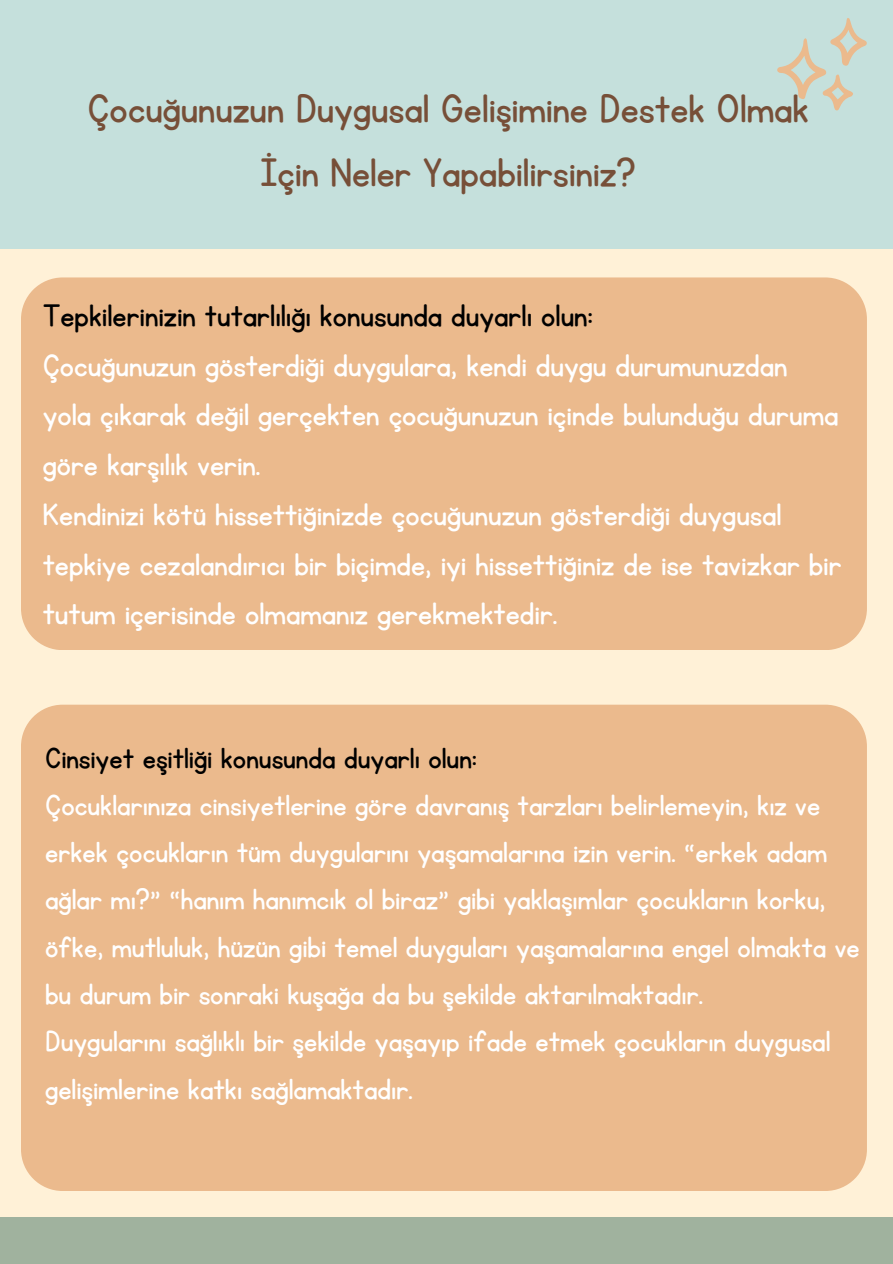
<style>
.page{position:relative;width:893px;height:1264px;background:#fff}
.page>*{position:absolute;margin:0;border:0;box-sizing:border-box;transform-origin:0 0}
.t1{font:46.5px/64.2px "KG Primary Penmanship";color:#774f38;text-align:center}
.t2{font:36.3px/49.7px "KG Primary Penmanship";color:#fff}
.t3{font:36.3px "KG Primary Penmanship";color:#000}
.t4{font:34.05px/47.2px "KG Primary Penmanship";color:#fff}
.t5{font:34.05px "KG Primary Penmanship";color:#000}
</style>
<div class="page">
<div style="left:0;top:0;width:892px;height:1263px;background:#fff1d7"></div>
<div style="left:0;top:0;width:892px;height:248px;background:#c5e0dc"></div>
<div style="left:0;top:1217px;width:892px;height:46px;background:#a0b29e"></div>
<svg style="left:777px;top:18px;width:89px;height:93px"></svg>
<div style="left:21px;top:277px;width:845px;height:373px;background:#ebba8d"></div>
<div style="left:21px;top:704px;width:845px;height:486px;background:#ebba8d;border-radius:42px"></div>
<h1 class="t1" style="left:88px;top:78px;width:722px">Çocuğunuzun Duygusal Gelişimine Destek Olmak<br>İçin Neler Yapabilirsiniz?</h1>
<p class="t3" style="left:43px;top:298px;width:552px">Tepkilerinizin tutarlılığı konusunda duyarlı olun:</p>
<p class="t2" style="left:43px;top:341px;width:800px">Çocuğunuzun gösterdiği duygulara, kendi duygu durumunuzdan yola çıkarak değil gerçekten çocuğunuzun içinde bulunduğu duruma göre karşılık verin.<br>Kendinizi kötü hissettiğinizde çocuğunuzun gösterdiği duygusal tepkiye cezalandırıcı bir biçimde, iyi hissettiğiniz de ise tavizkar bir tutum içerisinde olmamanız gerekmektedir.</p>
<p class="t5" style="left:45px;top:741px;width:433px">Cinsiyet eşitliği konusunda duyarlı olun:</p>
<p class="t4" style="left:45px;top:782px;width:816px">Çocuklarınıza cinsiyetlerine göre davranış tarzları belirlemeyin, kız ve erkek çocukların tüm duygularını yaşamalarına izin verin. “erkek adam ağlar mı?” “hanım hanımcık ol biraz” gibi yaklaşımlar çocukların korku, öfke, mutluluk, hüzün gibi temel duyguları yaşamalarına engel olmakta ve bu durum bir sonraki kuşağa da bu şekilde aktarılmaktadır.<br>Duygularını sağlıklı bir şekilde yaşayıp ifade etmek çocukların duygusal gelişimlerine katkı sağlamaktadır.</p>
</div>
